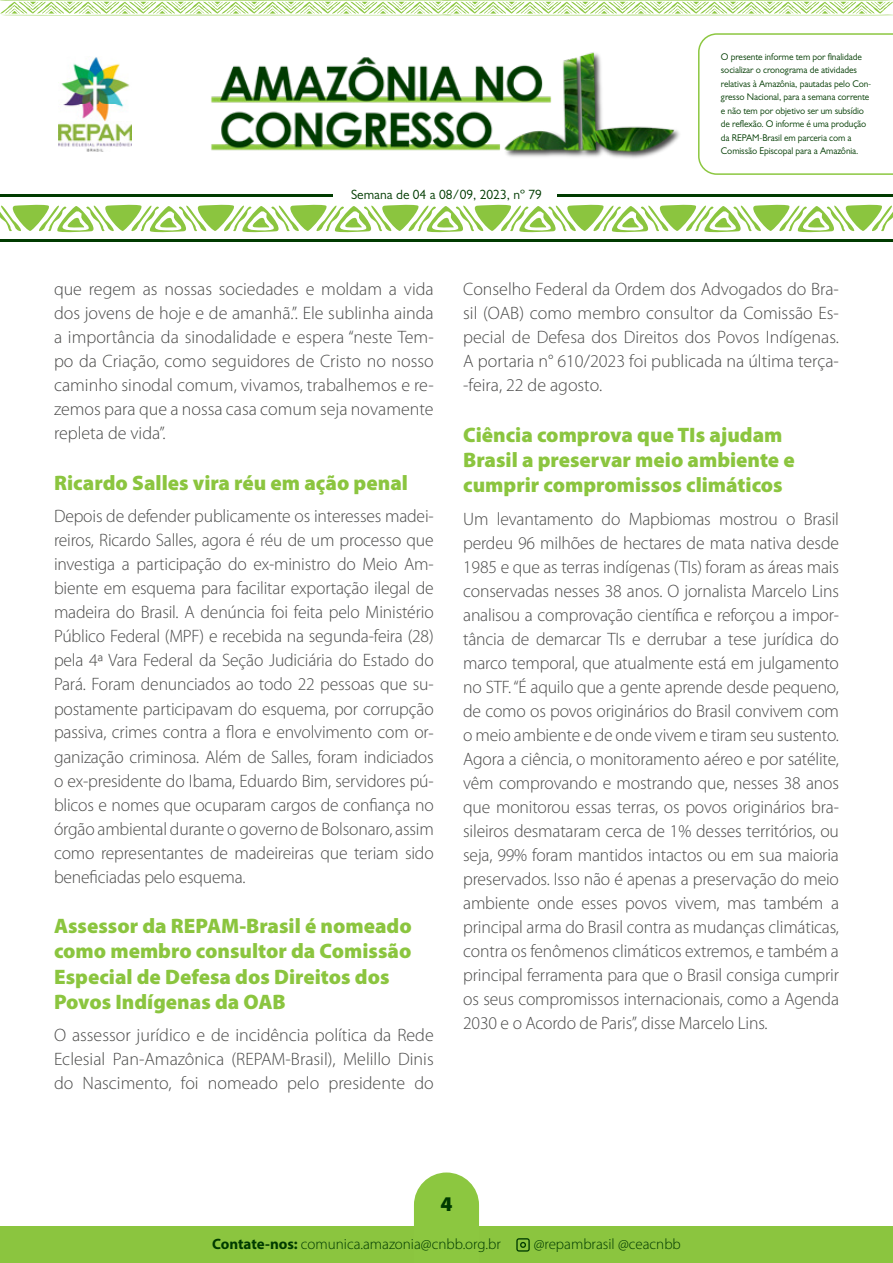
<style>
.page{position:relative;width:893px;height:1263px;background:#fff}
.page>*{position:absolute;margin:0;border:0;box-sizing:border-box;transform-origin:0 0}
.t1{font:900 21px/25.2px "Myriad Pro";color:#8bc53f}
.t2{font:900 21px "Myriad Pro";color:#003b00}
.t3{font:300 18px/24px "Myriad Pro";color:#4a4a49;text-align:justify}
.t4{font:300 15px "Myriad Pro";color:#003b00}
.t5{font:13.5px "Gill Sans MT Pro";color:#003b00}
.t6{font:9.75px/13.5px "Gill Sans MT Pro";letter-spacing:-.01em;color:#003b00;scale:.96 1}
.s1{font-weight:700}
</style>
<div class="page">
<svg style="left:0;top:204px;width:893px;height:29px"></svg>
<img style="left:59px;top:57px;width:73px;height:94px">
<div style="left:0;top:1227px;width:893px;height:36px;background:#8bc53f"></div>
<hr style="left:0;top:240px;width:893px;height:2px;background:#003b00">
<svg style="left:0;top:0;width:893px;height:16px"></svg>
<svg style="left:414px;top:1172px;width:65px;height:55px;background:#9bce5a"></svg>
<img style="left:211px;top:52px;width:469px;height:106px">
<svg style="left:516px;top:1238px;width:14px;height:13px"></svg>
<svg style="left:698px;top:33px;width:195px;height:142px"></svg>
<hr style="left:0;top:194px;width:332px;height:2px;background:#003b00">
<hr style="left:558px;top:194px;width:335px;height:2px;background:#003b00">
<p class="t5" style="left:351px;top:187px;width:192px">Semana de 04 a 08/09, 2023, nº 79</p>
<p class="t6" style="left:721px;top:50px;width:158px">O presente informe tem por finalidade socializar o cronograma de atividades relativas à Amazônia, pautadas pelo Con&shy;gresso Nacional, para a semana corrente e não tem por objetivo ser um subsídio de reflexão. O informe é uma produção da REPAM-Brasil em parceria com a Comissão Episcopal para a Amazônia.</p>
<p class="t3" style="left:54px;top:277px;width:381px">que regem as nossas sociedades e moldam a vida dos jovens de hoje e de amanhã.”. Ele sublinha ainda a importância da sinodalidade e espera “neste Tem&shy;po da Criação, como seguidores de Cristo no nosso caminho sinodal comum, vivamos, trabalhemos e re&shy;zemos para que a nossa casa comum seja novamente repleta de vida”.</p>
<p class="t1" style="left:54px;top:470px;width:355px">Ricardo Salles vira réu em ação penal</p>
<p class="t3" style="left:54px;top:505px;width:381px">Depois de defender publicamente os interesses madei&shy;reiros, Ricardo Salles, agora é réu de um processo que investiga a participação do ex-ministro do Meio Am&shy;biente em esquema para facilitar exportação ilegal de madeira do Brasil. A denúncia foi feita pelo Ministério Público Federal (MPF) e recebida na segunda-feira (28) pela 4ª Vara Federal da Seção Judiciária do Estado do Pará. Foram denunciados ao todo 22 pessoas que su&shy;postamente participavam do esquema, por corrupção passiva, crimes contra a flora e envolvimento com or&shy;ganização criminosa. Além de Salles, foram indiciados o ex-presidente do Ibama, Eduardo Bim, servidores pú&shy;blicos e nomes que ocuparam cargos de confiança no órgão ambiental durante o governo de Bolsonaro, assim como representantes de madeireiras que teriam sido beneficiadas pelo esquema.</p>
<p class="t1" style="left:54px;top:914px;width:359px">Assessor da REPAM-Brasil é nomeado como membro consultor da Comissão<br>Especial de Defesa dos Direitos dos<br>Povos Indígenas da OAB</p>
<p class="t3" style="left:54px;top:1024px;width:381px">O assessor jurídico e de incidência política da Rede Eclesial Pan-Amazônica (REPAM-Brasil), Melillo Dinis do Nascimento, foi nomeado pelo presidente do</p>
<p class="t3" style="left:463px;top:277px;width:377px">Conselho Federal da Ordem dos Advogados do Bra&shy;sil (OAB) como membro consultor da Comissão Es&shy;pecial de Defesa dos Direitos dos Povos Indígenas.<br>A portaria n° 610/2023 foi publicada na última terça--feira, 22 de agosto.</p>
<p class="t1" style="left:463px;top:422px;width:333px">Ciência comprova que TIs ajudam<br>Brasil a preservar meio ambiente e cumprir compromissos climáticos</p>
<p class="t3" style="left:463px;top:507px;width:377px">Um levantamento do Mapbiomas mostrou o Brasil perdeu 96 milhões de hectares de mata nativa desde 1985 e que as terras indígenas (TIs) foram as áreas mais conservadas nesses 38 anos. O jornalista Marcelo Lins analisou a comprovação científica e reforçou a impor&shy;tância de demarcar TIs e derrubar a tese jurídica do marco temporal, que atualmente está em julgamento no STF. “É aquilo que a gente aprende desde pequeno, de como os povos originários do Brasil convivem com o meio ambiente e de onde vivem e tiram seu sustento.<br>Agora a ciência, o monitoramento aéreo e por satélite, vêm comprovando e mostrando que, nesses 38 anos que monitorou essas terras, os povos originários bra&shy;sileiros desmataram cerca de 1% desses territórios, ou seja, 99% foram mantidos intactos ou em sua maioria preservados. Isso não é apenas a preservação do meio ambiente onde esses povos vivem, mas também a principal arma do Brasil contra as mudanças climáticas, contra os fenômenos climáticos extremos, e também a principal ferramenta para que o Brasil consiga cumprir os seus compromissos internacionais, como a Agenda 2030 e o Acordo de Paris”, disse Marcelo Lins.</p>
<p class="t2" style="left:440px;top:1192px;width:14px">4</p>
<p class="t4" style="left:212px;top:1236px;width:290px"><span class="s1">Contate-nos:</span> comunica.amazonia@cnbb.org.br</p>
<p class="t4" style="left:534px;top:1236px;width:149px">@repambrasil @ceacnbb</p>
</div>
